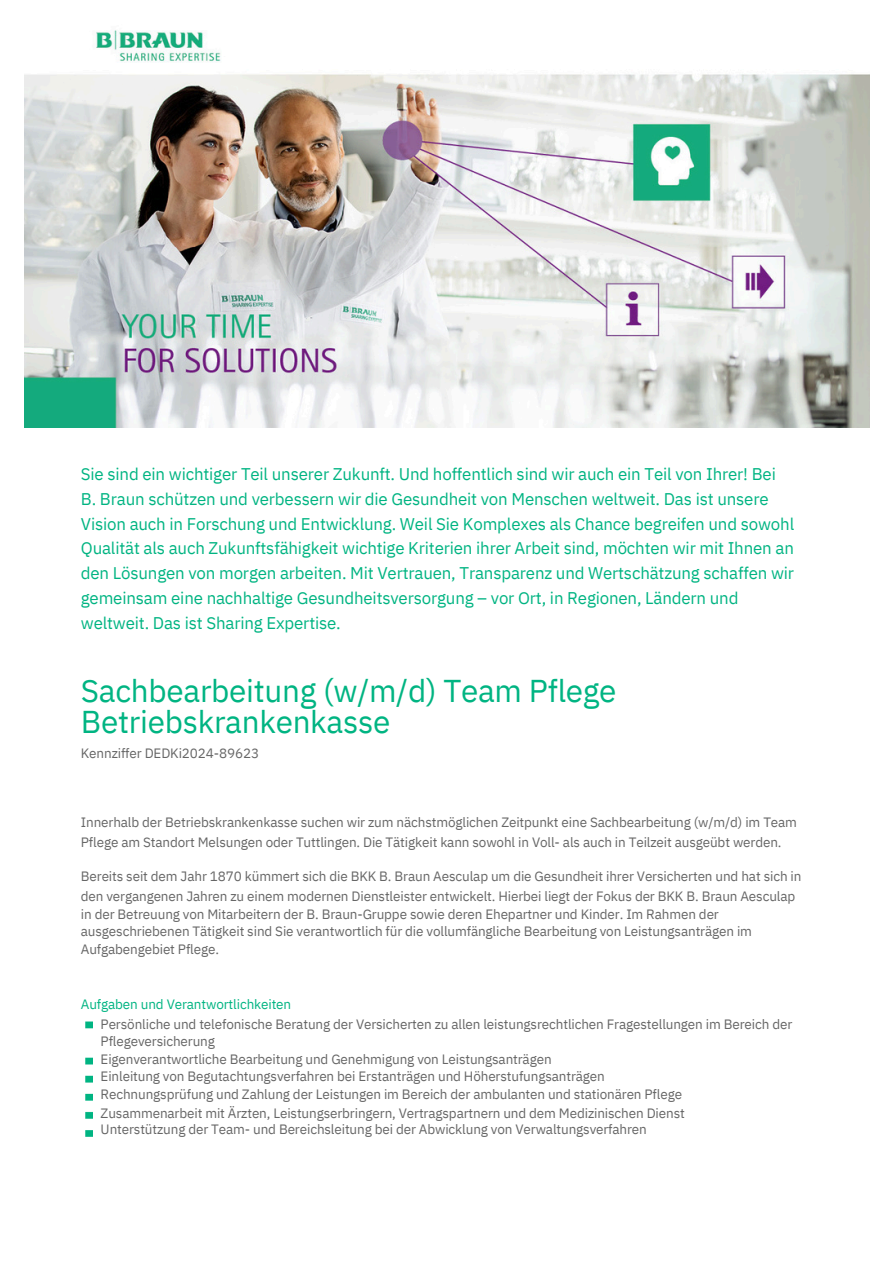
<style>
.page{position:relative;width:894px;height:1264px;background:#fff}
.page>*{position:absolute;margin:0;border:0;box-sizing:border-box;transform-origin:0 0}
.t1{font:31.5px/31.5px "IBM Plex Sans";letter-spacing:-.01em;color:#00b482}
.t2{font:16.8px/24.8px "IBM Plex Sans";letter-spacing:-.01em;color:#00b482}
.t3{font:13.5px/19.2px "IBM Plex Sans";letter-spacing:-.01em;color:#666}
.t4{font:13.5px "IBM Plex Sans";letter-spacing:-.01em;color:#00b482}
</style>
<div class="page">
<img style="left:25px;top:30px;width:843px;height:398px">
<img style="left:85px;top:1021px;width:7px;height:116px">
<h1 class="t2" style="left:81px;top:461px;width:714px">Sie sind ein wichtiger Teil unserer Zukunft. Und hoffentlich sind wir auch ein Teil von Ihrer! Bei B. Braun schützen und verbessern wir die Gesundheit von Menschen weltweit. Das ist unsere Vision auch in Forschung und Entwicklung. Weil Sie Komplexes als Chance begreifen und sowohl Qualität als auch Zukunftsfähigkeit wichtige Kriterien ihrer Arbeit sind, möchten wir mit Ihnen an den Lösungen von morgen arbeiten. Mit Vertrauen, Transparenz und Wertschätzung schaffen wir gemeinsam eine nachhaltige Gesundheitsversorgung – vor Ort, in Regionen, Ländern und weltweit. Das ist Sharing Expertise.</h1>
<p class="t1" style="left:81px;top:674px;width:537px">Sachbearbeitung (w/m/d) Team Pflege<br>Betriebskrankenkasse</p>
<p class="t3" style="left:81px;top:743px;width:180px">Kennziffer DEDKi2024-89623</p>
<p class="t3" style="left:81px;top:812px;width:717px">Innerhalb der Betriebskrankenkasse suchen wir zum nächstmöglichen Zeitpunkt eine Sachbearbeitung (w/m/d) im Team</p>
<p class="t3" style="left:81px;top:832px;width:702px">Pflege am Standort Melsungen oder Tuttlingen. Die Tätigkeit kann sowohl in Voll- als auch in Teilzeit ausgeübt werden.</p>
<p class="t3" style="left:81px;top:866px;width:722px">Bereits seit dem Jahr 1870 kümmert sich die BKK B. Braun Aesculap um die Gesundheit ihrer Versicherten und hat sich in</p>
<p class="t3" style="left:81px;top:886px;width:715px">den vergangenen Jahren zu einem modernen Dienstleister entwickelt. Hierbei liegt der Fokus der BKK B. Braun Aesculap</p>
<p class="t3" style="left:81px;top:904px;width:639px">in der Betreuung von Mitarbeitern der B. Braun-Gruppe sowie deren Ehepartner und Kinder. Im Rahmen der</p>
<p class="t3" style="left:81px;top:921px;width:672px">ausgeschriebenen Tätigkeit sind Sie verantwortlich für die vollumfängliche Bearbeitung von Leistungsanträgen im</p>
<p class="t3" style="left:81px;top:939px;width:140px">Aufgabengebiet Pflege.</p>
<p class="t4" style="left:81px;top:994px;width:212px">Aufgaben und Verantwortlichkeiten</p>
<p class="t3" style="left:101px;top:1014px;width:693px">Persönliche und telefonische Beratung der Versicherten zu allen leistungsrechtlichen Fragestellungen im Bereich der</p>
<p class="t3" style="left:101px;top:1031px;width:116px">Pflegeversicherung</p>
<p class="t3" style="left:101px;top:1049px;width:452px">Eigenverantwortliche Bearbeitung und Genehmigung von Leistungsanträgen</p>
<p class="t3" style="left:101px;top:1066px;width:505px">Einleitung von Begutachtungsverfahren bei Erstanträgen und Höherstufungsanträgen</p>
<p class="t3" style="left:101px;top:1084px;width:585px">Rechnungsprüfung und Zahlung der Leistungen im Bereich der ambulanten und stationären Pflege<br>Zusammenarbeit mit Ärzten, Leistungserbringern, Vertragspartnern und dem Medizinischen Dienst</p>
<p class="t3" style="left:101px;top:1118px;width:547px">Unterstützung der Team- und Bereichsleitung bei der Abwicklung von Verwaltungsverfahren</p>
</div>
